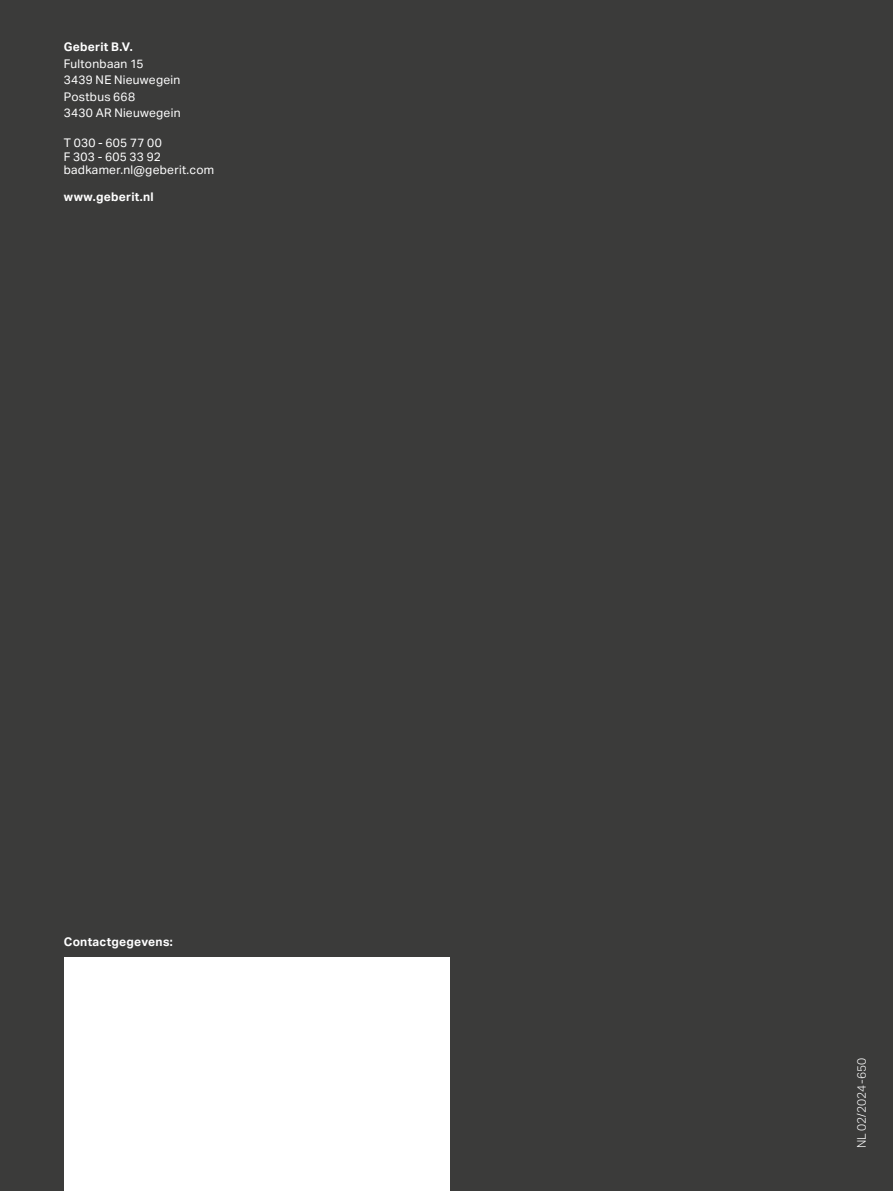
<style>
.page{position:relative;width:893px;height:1191px;background:#3b3b3a}
.page>*{position:absolute;margin:0;border:0;box-sizing:border-box;transform-origin:0 0}
.t1{font:12px/16.5px "Aktiv Grotesk Geberit";letter-spacing:.02em;color:#fff}
.t2{font:700 12px "Aktiv Grotesk Geberit";letter-spacing:.025em;color:#fff}
.t3{font:300 12px "Aktiv Grotesk Geberit";letter-spacing:.01em;color:#fff}
</style>
<div class="page">
<div style="left:64px;top:957px;width:386px;height:234px;background:#fff"></div>
<p class="t2" style="left:64px;top:39px;width:70px">Geberit B.V.</p>
<p class="t1" style="left:64px;top:55px;width:118px">Fultonbaan 15<br>3439 NE Nieuwegein<br>Postbus 668<br>3430 AR Nieuwegein</p>
<p class="t1" style="left:64px;top:136px;width:152px;line-height:13.5px">T 030 - 605 77 00<br>F 303 - 605 33 92 badkamer.nl@geberit.com</p>
<p class="t2" style="left:64px;top:189px;width:91px">www.geberit.nl</p>
<p class="t2" style="left:64px;top:934px;width:110px">Contactgegevens:</p>
<p class="t3" style="left:855px;top:1148px;width:92px;rotate:-90deg">NL 02/2024-650</p>
</div>
